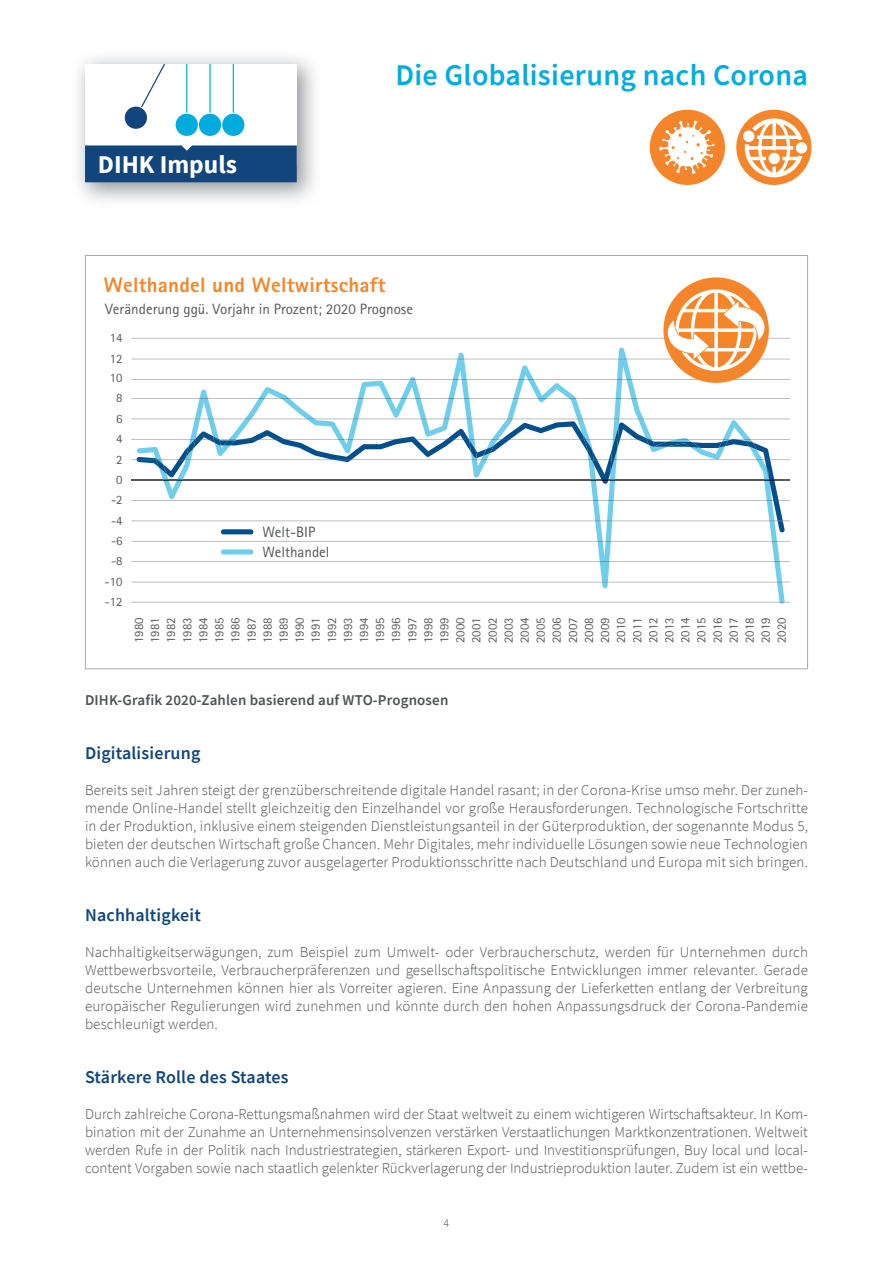
<style>
.page{position:relative;width:893px;height:1263px;background:#fff}
.page>*{position:absolute;margin:0;border:0;box-sizing:border-box;transform-origin:0 0}
.t1{font:600 30px "Source Sans Pro";letter-spacing:.01em;color:#00abde}
.t2{font:700 25.5px "Source Sans Pro";color:#fff}
.t3{font:800 21px "Agfa Rotis Sans Serif";letter-spacing:.01em;color:#f5852a}
.t4{font:600 18px "Source Sans Pro";letter-spacing:.01em;color:#11457b}
.t5{font:300 15px/18px "Source Sans Pro";letter-spacing:.01em;color:#4f5254;text-align:justify}
.t6{font:600 15px "Source Sans Pro";letter-spacing:.01em;color:#4f5254}
.t7{font:15px "Agfa Rotis Sans Serif";color:#57585a}
.t8{font:15px/20.1px "Agfa Rotis Sans Serif";color:#515455}
.t9{font:12.75px/16px "Agfa Rotis Sans Serif";color:#57585a;text-align:justify}
.t10{font:300 12px "Source Sans Pro";color:#4f5254}
</style>
<div class="page">
<div style="left:650px;top:110px;width:75px;height:75px;background:#f5852a;border-radius:50%"></div>
<svg style="left:659px;top:121px;width:55px;height:53px"></svg>
<div style="left:736px;top:110px;width:75px;height:75px;background:#f5852a;border-radius:50%"></div>
<div style="left:743px;top:131px;width:11px;height:11px;background:#fff;border-radius:50%"></div>
<svg style="left:745px;top:118px;width:57px;height:59px"></svg>
<div style="left:768px;top:153px;width:12px;height:11px;background:#fff;border-radius:50%"></div>
<div style="left:796px;top:142px;width:11px;height:12px;background:#fff;border-radius:50%"></div>
<div style="left:85px;top:145px;width:212px;height:37px;background:#11457b"></div>
<svg style="left:176px;top:64px;width:68px;height:72px"></svg>
<svg style="left:124px;top:64px;width:41px;height:65px"></svg>
<hr style="left:131px;top:602px;width:659px;height:1px;background:#a8a9ad">
<hr style="left:131px;top:582px;width:659px;height:1px;background:#a8a9ad">
<hr style="left:131px;top:561px;width:659px;height:1px;background:#a8a9ad">
<hr style="left:131px;top:541px;width:659px;height:1px;background:#a8a9ad">
<hr style="left:131px;top:520px;width:659px;height:1px;background:#a8a9ad">
<hr style="left:131px;top:500px;width:659px;height:1px;background:#a8a9ad">
<hr style="left:131px;top:459px;width:659px;height:1px;background:#a8a9ad">
<hr style="left:131px;top:439px;width:659px;height:1px;background:#a8a9ad">
<hr style="left:131px;top:419px;width:659px;height:1px;background:#a8a9ad">
<hr style="left:131px;top:398px;width:659px;height:1px;background:#a8a9ad">
<hr style="left:131px;top:379px;width:659px;height:1px;background:#a8a9ad">
<hr style="left:131px;top:359px;width:659px;height:1px;background:#a8a9ad">
<hr style="left:131px;top:338px;width:659px;height:1px;background:#a8a9ad">
<hr style="left:131px;top:480px;width:659px;height:1px;background:#57585a">
<div style="left:663px;top:277px;width:106px;height:106px;background:#f5852a;border-radius:50%"></div>
<svg style="left:137px;top:289px;width:648px;height:315px"></svg>
<h2 class="t2" style="left:98px;top:147px;width:141px">DIHK Impuls</h2>
<h1 class="t1" style="left:395px;top:55px;width:414px">Die Globalisierung nach Corona</h1>
<h3 class="t3" style="left:104px;top:271px;width:283px">Welthandel und Weltwirtschaft</h3>
<p class="t7" style="left:105px;top:300px;width:309px">Veränderung ggü. Vorjahr in Prozent; 2020 Prognose</p>
<p class="t9" style="left:110px;top:330px;width:14px">14</p>
<p class="t9" style="left:110px;top:350px;width:14px">12</p>
<p class="t9" style="left:110px;top:370px;width:14px">10</p>
<p class="t9" style="left:116px;top:390px;width:8px">8</p>
<p class="t9" style="left:116px;top:410px;width:8px">6</p>
<p class="t9" style="left:116px;top:431px;width:8px">4</p>
<p class="t9" style="left:116px;top:451px;width:8px">2</p>
<p class="t9" style="left:116px;top:471px;width:8px">0</p>
<p class="t9" style="left:111px;top:492px;width:13px">-2</p>
<p class="t9" style="left:111px;top:512px;width:13px">-4</p>
<p class="t9" style="left:111px;top:533px;width:13px">-6</p>
<p class="t9" style="left:111px;top:553px;width:13px">-8</p>
<p class="t9" style="left:105px;top:573px;width:19px">-10</p>
<p class="t9" style="left:105px;top:594px;width:19px">-12</p>
<p class="t8" style="left:262px;top:522px;width:69px">Welt-BIP<br>Welthandel</p>
<p class="t9" style="left:131px;top:643px;width:27px;rotate:-90deg">1980<br>1981<br>1982<br>1983<br>1984<br>1985<br>1986<br>1987<br>1988<br>1989<br>1990<br>1991<br>1992<br>1993<br>1994<br>1995<br>1996<br>1997<br>1998<br>1999<br>2000<br>2001<br>2002<br>2003<br>2004<br>2005<br>2006<br>2007<br>2008<br>2009<br>2010<br>2011<br>2012<br>2013<br>2014<br>2015<br>2016<br>2017<br>2018<br>2019<br>2020</p>
<p class="t6" style="left:85px;top:690px;width:365px">DIHK-Grafik 2020-Zahlen basierend auf WTO-Prognosen</p>
<p class="t4" style="left:85px;top:741px;width:117px">Digitalisierung</p>
<p class="t5" style="left:85px;top:781px;width:724px">Bereits seit Jahren steigt der grenzüberschreitende digitale Handel rasant; in der Corona-Krise umso mehr. Der zuneh&shy;mende Online-Handel stellt gleichzeitig den Einzelhandel vor große Herausforderungen. Technologische Fortschritte in der Produktion, inklusive einem steigenden Dienstleistungsanteil in der Güterproduktion, der sogenannte Modus 5, bieten der deutschen Wirtschaft große Chancen. Mehr Digitales, mehr individuelle Lösungen sowie neue Technologien können auch die Verlagerung zuvor ausgelagerter Produktionsschritte nach Deutschland und Europa mit sich bringen.</p>
<p class="t4" style="left:85px;top:903px;width:117px">Nachhaltigkeit</p>
<p class="t5" style="left:85px;top:943px;width:724px">Nachhaltigkeitserwägungen, zum Beispiel zum Umwelt- oder Verbraucherschutz, werden für Unternehmen durch Wettbewerbsvorteile, Verbraucherpräferenzen und gesellschaftspolitische Entwicklungen immer relevanter. Gerade deutsche Unternehmen können hier als Vorreiter agieren. Eine Anpassung der Lieferketten entlang der Verbreitung europäischer Regulierungen wird zunehmen und könnte durch den hohen Anpassungsdruck der Corona-Pandemie beschleunigt werden.</p>
<p class="t4" style="left:85px;top:1065px;width:205px">Stärkere Rolle des Staates</p>
<p class="t5" style="left:85px;top:1105px;width:724px">Durch zahlreiche Corona-Rettungsmaßnahmen wird der Staat weltweit zu einem wichtigeren Wirtschaftsakteur. In Kom&shy;bination mit der Zunahme an Unternehmensinsolvenzen verstärken Verstaatlichungen Marktkonzentrationen. Weltweit werden Rufe in der Politik nach Industriestrategien, stärkeren Export- und Investitionsprüfungen, Buy local und local&shy;content Vorgaben sowie nach staatlich gelenkter Rückverlagerung der Industrieproduktion lauter. Zudem ist ein wettbe-</p>
<p class="t10" style="left:444px;top:1216px;width:7px">4</p>
</div>
